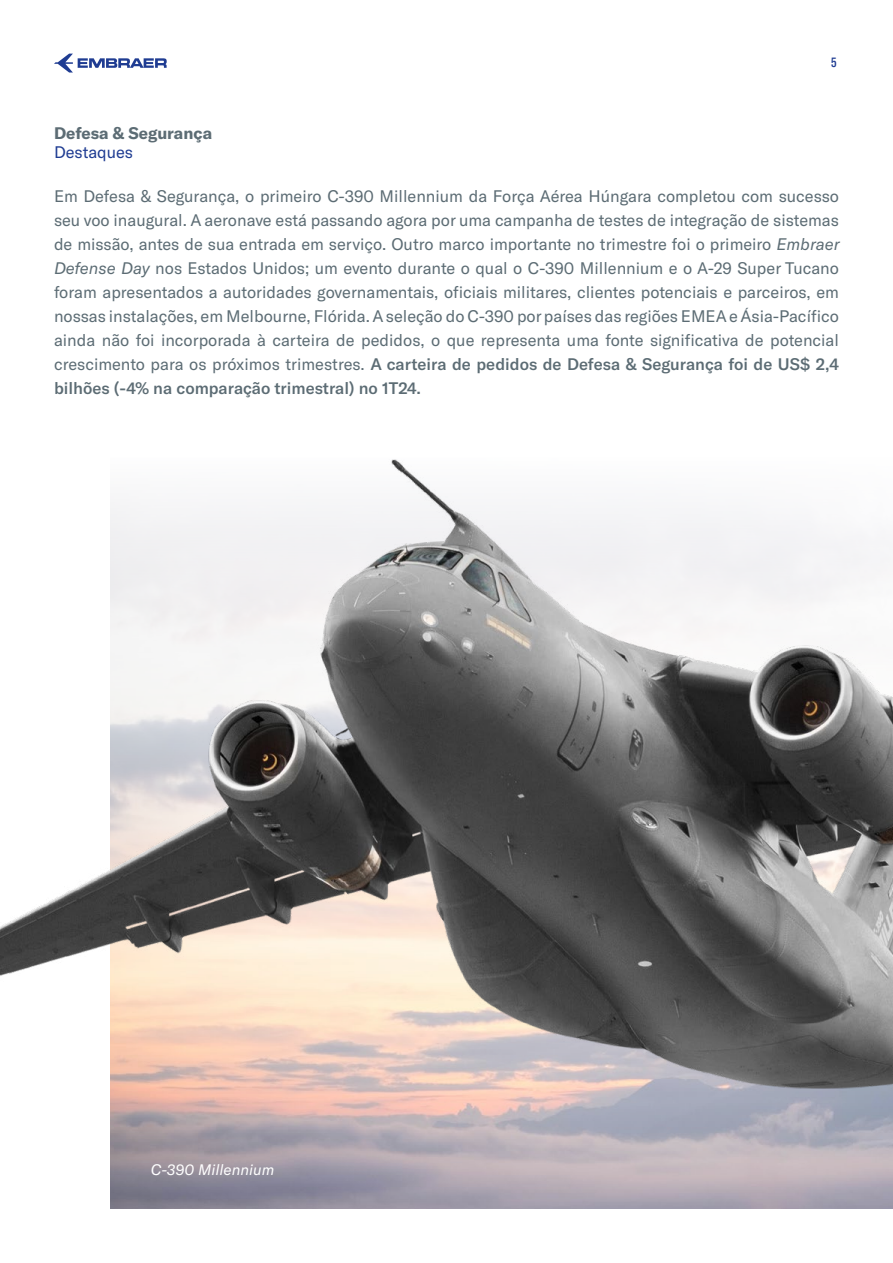
<style>
.page{position:relative;width:893px;height:1263px;background:#fff}
.page>*{position:absolute;margin:0;border:0;box-sizing:border-box;transform-origin:0 0}
.t1{font:16.5px/24px "GT America";color:#5c6c74;text-align:justify}
.t2{font:700 16.5px "GT America";color:#5c6c74}
.t3{font:16.5px "GT America";color:#1f3c92}
.t4{font:italic 15px "GT America";color:#fff}
.t5{font:500 extra-condensed 13.5px "GT America";color:#1f3c92}
.s1{font-style:italic}
.s2{font-weight:500}
</style>
<div class="page">
<svg style="left:54px;top:54px;width:113px;height:19px"></svg>
<img style="left:0;top:460px;width:893px;height:629px">
<p class="t5" style="left:831px;top:55px;width:7px">5</p>
<p class="t2" style="left:54px;top:122px;width:160px">Defesa &amp; Segurança</p>
<p class="t3" style="left:54px;top:143px;width:81px">Destaques</p>
<p class="t1" style="left:54px;top:184px;width:787px">Em Defesa &amp; Segurança, o primeiro C-390 Millennium da Força Aérea Húngara completou com sucesso seu voo inaugural. A aeronave está passando agora por uma campanha de testes de integração de sistemas de missão, antes de sua entrada em serviço. Outro marco importante no trimestre foi o primeiro <span class="s1">Embraer Defense Day</span> nos Estados Unidos; um evento durante o qual o C-390 Millennium e o A-29 Super Tucano foram apresentados a autoridades governamentais, oficiais militares, clientes potenciais e parceiros, em nossas instalações, em Melbourne, Flórida. A seleção do C-390 por países das regiões EMEA e Ásia-Pacífico ainda não foi incorporada à carteira de pedidos, o que representa uma fonte significativa de potencial crescimento para os próximos trimestres. <span class="s2">A carteira de pedidos de Defesa &amp; Segurança foi de US$ 2,4 bilhões (-4% na comparação trimestral) no 1T24.</span></p>
<p class="t4" style="left:151px;top:1160px;width:125px">C-390 Millennium</p>
</div>
